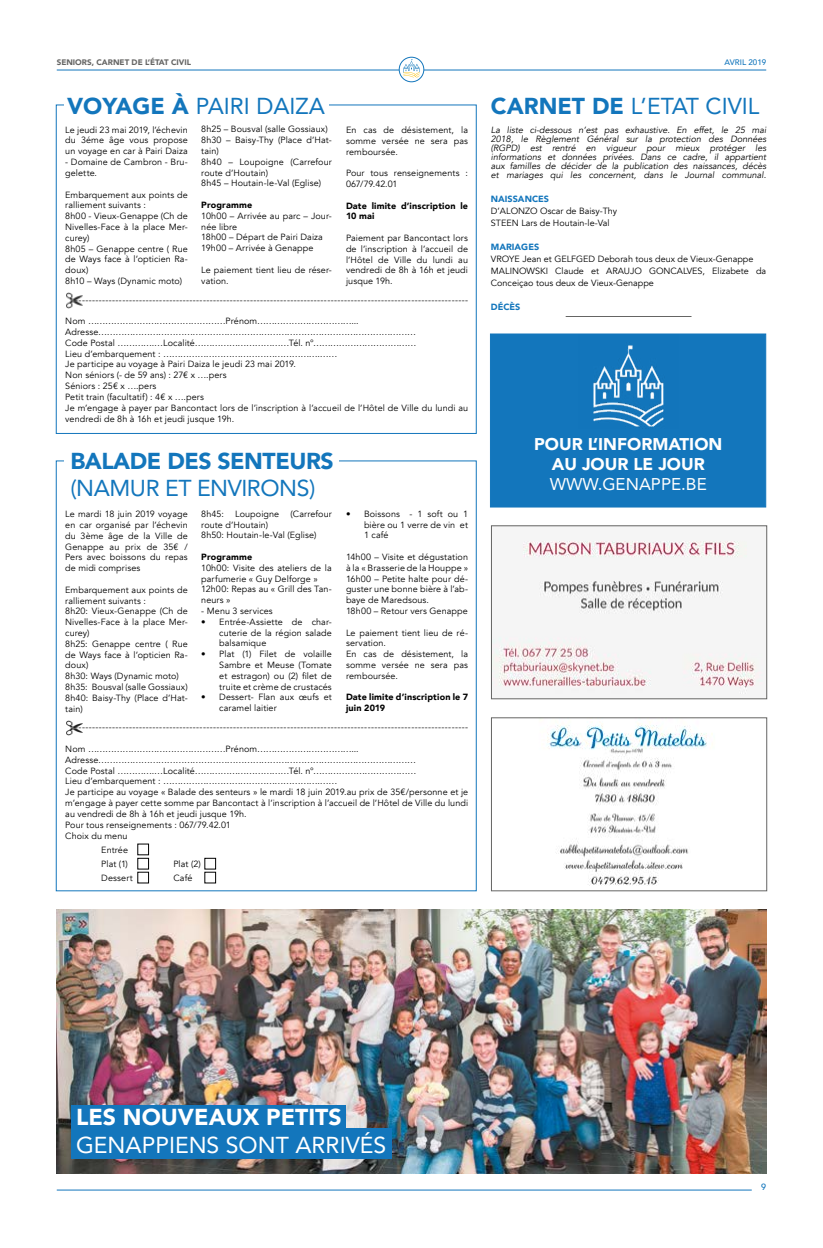
<style>
.page{position:relative;width:823px;height:1248px;background:#fff}
.page>*{position:absolute;margin:0;border:0;box-sizing:border-box;transform-origin:0 0}
.t1{font:23px "Avenir";color:#1376bc}
.t2{font:23px "Avenir";color:#fff}
.t3{font:900 23px "Avenir";letter-spacing:-.02em;color:#1376bc}
.t4{font:23px "Avenir";letter-spacing:-.02em;color:#1376bc}
.t5{font:900 23px "Avenir";color:#fff}
.t6{font:900 17px/20.4px "Avenir";color:#fff;text-align:center}
.t7{font:17px "Avenir";color:#fff}
.t8{font:9px/10.8px "Avenir";letter-spacing:.01em;color:#000}
.t9{font:italic 9px/9px "Avenir";color:#000;text-align:justify}
.t10{font:900 9px/10.8px "Avenir";letter-spacing:.015em;color:#000}
.t11{font:900 9px "Avenir";color:#1376bc}
.t12{font:500 9px "Avenir";color:#1376bc}
.t13{font:900 8px "Avenir";color:#656564}
.t14{font:500 8px "Avenir";color:#1376bc}
.s1{font-weight:900}
</style>
<div class="page">
<hr style="left:57px;top:69px;width:708px;height:1px;background:#1376bc">
<hr style="left:57px;top:1189px;width:694px;height:1px;background:#1376bc">
<img style="left:399px;top:57px;width:24px;height:25px;border-radius:12px">
<div style="left:398px;top:57px;width:26px;height:25px;border:1px solid #1376bc;border-radius:50%"></div>
<img style="left:66px;top:292px;width:17px;height:17px">
<img style="left:66px;top:720px;width:17px;height:16px">
<img style="left:57px;top:909px;width:708px;height:264px">
<hr style="left:565px;top:316px;width:126px;height:1px;background:#656564">
<img style="left:547px;top:721px;width:166px;height:165px">
<div style="left:490px;top:717px;width:276px;height:174px;border:1px solid #656564"></div>
<img style="left:492px;top:540px;width:272px;height:154px">
<div style="left:490px;top:525px;width:276px;height:174px;border:1px solid #656564"></div>
<div style="left:137px;top:843px;width:12px;height:12px;border:1px solid #000"></div>
<div style="left:137px;top:857px;width:12px;height:12px;border:1px solid #000"></div>
<div style="left:204px;top:857px;width:12px;height:12px;border:1px solid #000"></div>
<div style="left:204px;top:871px;width:12px;height:12px;border:1px solid #000"></div>
<div style="left:489px;top:333px;width:276px;height:174px;background:#1376bc;border:1px solid #1376bc"></div>
<img style="left:593px;top:345px;width:71px;height:84px">
<div style="left:71px;top:1128px;width:320px;height:31px;background:#1376bc"></div>
<div style="left:71px;top:1104px;width:275px;height:26px;background:#1376bc"></div>
<p class="t13" style="left:57px;top:55px;width:136px">SENIORS, CARNET DE L’ÉTAT CIVIL</p>
<h1 class="t1" style="left:67px;top:87px;width:259px"><span class="s1">VOYAGE À</span> PAIRI DAIZA</h1>
<p class="t8" style="left:65px;top:124px;width:124px;text-align:justify">Le jeudi 23 mai 2019, l’échevin du 3éme âge vous propose un voyage en car à Pairi Daiza</p>
<p class="t8" style="left:65px;top:157px;width:124px">- Domaine de Cambron - Bru&shy;gelette.</p>
<p class="t8" style="left:65px;top:189px;width:124px">Embarquement aux points de ralliement suivants :<br>8h00 - Vieux-Genappe (Ch de<br>Nivelles-Face à la place Mer&shy;curey)<br>8h05 – Genappe centre ( Rue de Ways face à l’opticien Ra&shy;doux)<br>8h10 – Ways (Dynamic moto)</p>
<p class="t8" style="left:201px;top:124px;width:132px">8h25 – Bousval (salle Gossiaux)<br>8h30 – Baisy-Thy (Place d’Hat&shy;tain)<br>8h40 – Loupoigne (Carrefour route d’Houtain)<br>8h45 – Houtain-le-Val (Eglise)</p>
<p class="t10" style="left:201px;top:199px;width:52px">Programme</p>
<p class="t8" style="left:201px;top:210px;width:132px">10h00 – Arrivée au parc – Jour&shy;née libre<br>18h00 – Départ de Pairi Daiza<br>19h00 – Arrivée à Genappe</p>
<p class="t8" style="left:201px;top:264px;width:132px">Le paiement tient lieu de réser&shy;vation.</p>
<p class="t8" style="left:346px;top:125px;width:123px;text-align:justify">En cas de désistement, la somme versée ne sera pas remboursée.</p>
<p class="t8" style="left:346px;top:168px;width:123px">Pour tous renseignements :<br>067/79.42.01</p>
<p class="t10" style="left:346px;top:200px;width:123px">Date limite d’inscription le<br>10 mai</p>
<p class="t8" style="left:346px;top:233px;width:123px;text-align:justify">Paiement par Bancontact lors de l’inscription à l’accueil de l’Hôtel de Ville du lundi au vendredi de 8h à 16h et jeudi jusque 19h.</p>
<p class="t8" style="left:75px;top:294px;width:394px">---------------------------------------------------------------------------------------------------------------------</p>
<p class="t8" style="left:65px;top:316px;width:404px">Nom …………………………………………Prénom……………………………...<br>Adresse…………………………………………………………………………………………………<br>Code Postal ………….…Localité……………………………Tél. n°………………………………<br>Lieu d’embarquement : ……………………………………………….……<br>Je participe au voyage à Pairi Daiza le jeudi 23 mai 2019.<br>Non séniors (- de 59 ans) : 27€ x ….pers<br>Séniors : 25€ x ….pers<br>Petit train (facultatif) : 4€ x ….pers<br>Je m’engage à payer par Bancontact lors de l’inscription à l’accueil de l’Hôtel de Ville du lundi au vendredi de 8h à 16h et jeudi jusque 19h.</p>
<h1 class="t3" style="left:70px;top:441px;width:265px">BALADE DES SENTEURS</h1>
<h1 class="t4" style="left:70px;top:470px;width:246px">(NAMUR ET ENVIRONS)</h1>
<p class="t8" style="left:65px;top:508px;width:124px;text-align:justify">Le mardi 18 juin 2019 voyage en car organisé par l’échevin du 3ème âge de la Ville de Genappe au prix de 35€ / Pers avec boissons du repas de midi comprises</p>
<p class="t8" style="left:65px;top:584px;width:124px">Embarquement aux points de ralliement suivants :<br>8h20: Vieux-Genappe (Ch de<br>Nivelles-Face à la place Mer&shy;curey)<br>8h25: Genappe centre ( Rue de Ways face à l’opticien Ra&shy;doux)<br>8h30: Ways (Dynamic moto)<br>8h35: Bousval (salle Gossiaux)<br>8h40: Baisy-Thy (Place d’Hat&shy;tain)</p>
<p class="t8" style="left:201px;top:508px;width:132px">8h45: Loupoigne (Carrefour route d’Houtain)<br>8h50: Houtain-le-Val (Eglise)</p>
<p class="t10" style="left:201px;top:551px;width:52px">Programme</p>
<p class="t8" style="left:201px;top:562px;width:132px">10h00: Visite des ateliers de la parfumerie « Guy Delforge »<br>12h00: Repas au « Grill des Tan&shy;neurs »</p>
<p class="t8" style="left:201px;top:605px;width:73px">- Menu 3 services</p>
<p class="t8" style="left:219px;top:616px;width:114px;text-align:justify;text-indent:-18px">• Entrée-Assiette de char&shy;cuterie de la région salade balsamique</p>
<p class="t8" style="left:219px;top:648px;width:114px;text-align:justify;text-indent:-18px">• Plat (1) Filet de volaille Sambre et Meuse (Tomate et estragon) ou (2) filet de truite et crème de crustacés</p>
<p class="t8" style="left:219px;top:692px;width:114px;text-indent:-18px">• Dessert- Flan aux œufs et caramel laitier</p>
<p class="t8" style="left:364px;top:508px;width:105px;text-align:justify;text-indent:-18px">• Boissons - 1 soft ou 1 bière ou 1 verre de vin et 1 café</p>
<p class="t8" style="left:346px;top:551px;width:123px">14h00 – Visite et dégustation à la « Brasserie de la Houppe »<br>16h00 – Petite halte pour dé&shy;guster une bonne bière à l’ab&shy;baye de Maredsous.<br>18h00 – Retour vers Genappe</p>
<p class="t8" style="left:346px;top:627px;width:123px">Le paiement tient lieu de ré&shy;servation.<br>En cas de désistement, la somme versée ne sera pas remboursée.</p>
<p class="t10" style="left:346px;top:691px;width:123px">Date limite d’inscription le 7 juin 2019</p>
<p class="t8" style="left:75px;top:722px;width:394px">---------------------------------------------------------------------------------------------------------------------</p>
<p class="t8" style="left:65px;top:743px;width:404px">Nom …………………………………………Prénom……………………………...<br>Adresse…………………………………………………………………………………………………<br>Code Postal ………….…Localité……………………………Tél. n°………………………………<br>Lieu d’embarquement : ……………………………………………….……<br>Je participe au voyage « Balade des senteurs » le mardi 18 juin 2019.au prix de 35€/personne et je m’engage à payer cette somme par Bancontact à l’inscription à l’accueil de l’Hôtel de Ville du lundi au vendredi de 8h à 16h et jeudi jusque 19h.<br>Pour tous renseignements : 067/79.42.01<br>Choix du menu</p>
<p class="t8" style="left:101px;top:842px;width:28px;line-height:14px">Entrée<br>Plat (1)</p>
<p class="t8" style="left:173px;top:858px;width:29px">Plat (2)</p>
<p class="t8" style="left:101px;top:872px;width:33px">Dessert</p>
<p class="t8" style="left:173px;top:872px;width:21px">Café</p>
<p class="t14" style="left:724px;top:55px;width:43px">AVRIL 2019</p>
<h1 class="t1" style="left:490px;top:87px;width:269px"><span class="s1">CARNET DE</span> L’ETAT CIVIL</h1>
<p class="t9" style="left:490px;top:125px;width:276px">La liste ci-dessous n’est pas exhaustive. En effet, le 25 mai 2018, le Règlement Général sur la protection des Données (RGPD) est rentré en vigueur pour mieux protéger les informations et données privées. Dans ce cadre, il appartient aux familles de décider de la publication des naissances, décès et mariages qui les concernent, dans le Journal communal.</p>
<p class="t11" style="left:490px;top:191px;width:60px">NAISSANCES</p>
<p class="t8" style="left:490px;top:205px;width:128px;line-height:12px">D’ALONZO Oscar de Baisy-Thy<br>STEEN Lars de Houtain-le-Val</p>
<p class="t11" style="left:490px;top:239px;width:50px">MARIAGES</p>
<p class="t8" style="left:490px;top:253px;width:276px;line-height:12px">VROYE Jean et GELFGED Deborah tous deux de Vieux-Genappe<br>MALINOWSKI Claude et ARAUJO GONCALVES, Elizabete da<br>Conceiçao tous deux de Vieux-Genappe</p>
<p class="t11" style="left:490px;top:299px;width:31px">DÉCÈS</p>
<h2 class="t6" style="left:534px;top:433px;width:189px">POUR L’INFORMATION<br>AU JOUR LE JOUR</h2>
<h2 class="t7" style="left:549px;top:471px;width:158px">WWW.GENAPPE.BE</h2>
<h1 class="t5" style="left:76px;top:1097px;width:267px">LES NOUVEAUX PETITS</h1>
<h1 class="t2" style="left:76px;top:1126px;width:311px">GENAPPIENS SONT ARRIVÉS</h1>
<p class="t12" style="left:760px;top:1179px;width:7px">9</p>
</div>
